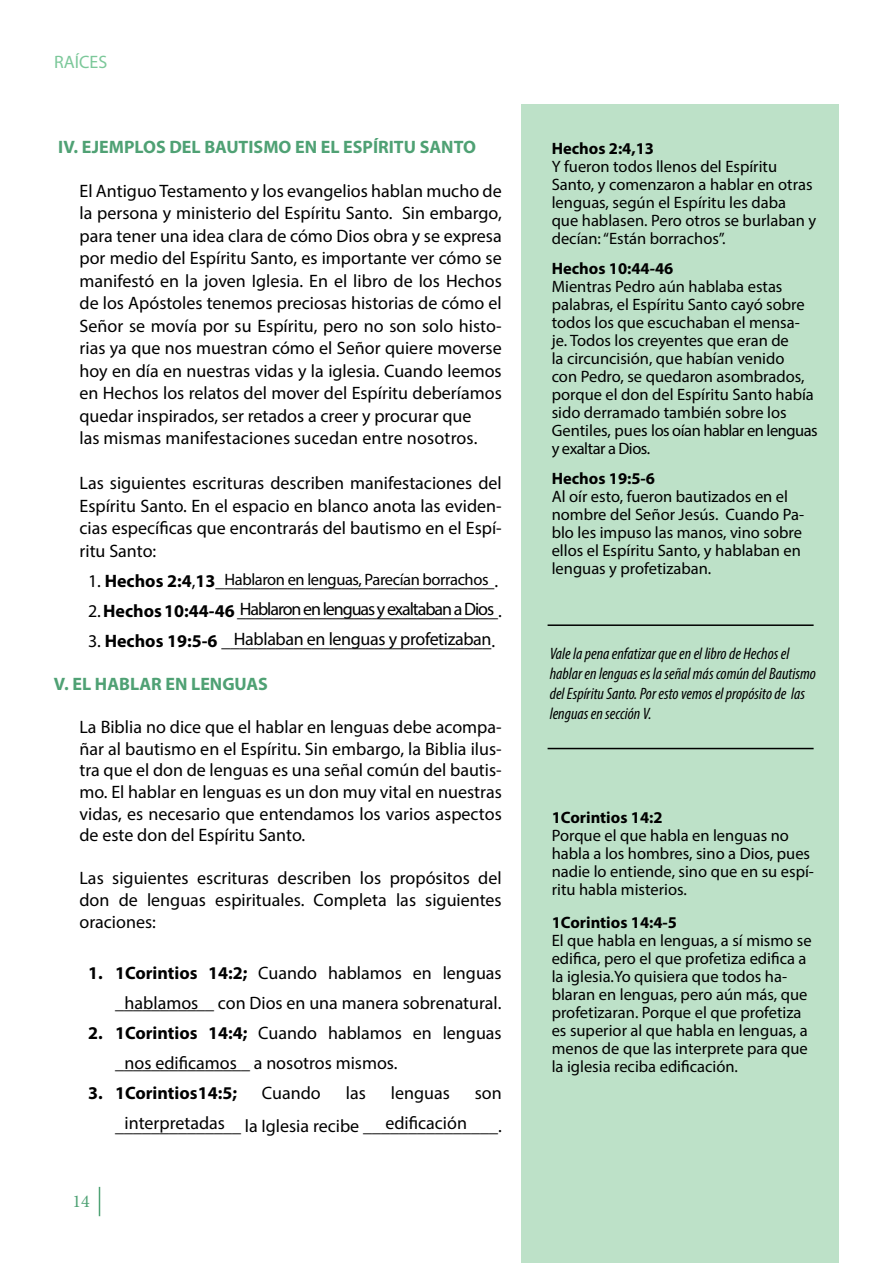
<style>
.page{position:relative;width:893px;height:1263px;background:#fff}
.page>*{position:absolute;margin:0;border:0;box-sizing:border-box;transform-origin:0 0}
.t1{font:18px/22.5px "Myriad Pro";color:#000;text-align:justify}
.t2{font:18px/30px "Myriad Pro";letter-spacing:-.045em;color:#000;text-align:center}
.t3{font:700 18px "Myriad Pro";color:#4fa174}
.t4{font:700 18px "Myriad Pro";color:#000}
.t5{font:18px "Myriad Pro";color:#7cc89a}
.t6{font:18px "Minion Pro";color:#4fa275}
.t7{font:16.5px/18px "Myriad Pro";color:#000}
.t8{font:italic condensed 16.5px/19.8px "Myriad Pro";color:#000}
.t9{font:700 16.5px "Myriad Pro";color:#000}
.t10{font:16.5px "Myriad Pro";letter-spacing:-.025em;color:#000}
.s1{font-weight:700}
</style>
<div class="page">
<svg style="left:99px;top:1187px;width:1px;height:29px"></svg>
<div style="left:522px;top:104px;width:317px;height:1159px;background:#bde1c8"></div>
<hr style="left:548px;top:624px;width:266px;height:2px;background:#000">
<hr style="left:548px;top:748px;width:266px;height:1px;background:#000">
<p class="t5" style="left:54px;top:50px;width:55px">RAÍCES</p>
<p class="t3" style="left:58px;top:135px;width:419px">IV. EJEMPLOS DEL BAUTISMO EN EL ESPÍRITU SANTO</p>
<p class="t1" style="left:80px;top:179px;width:424px;text-align:left">El Antiguo Testamento y los evangelios hablan mucho de la persona y ministerio del Espíritu Santo. Sin embargo, para tener una idea clara de cómo Dios obra y se expresa por medio del Espíritu Santo, es importante ver cómo se manifestó en la joven Iglesia. En el libro de los Hechos de los Apóstoles tenemos preciosas historias de cómo el Señor se movía por su Espíritu, pero no son solo histo&shy;rias ya que nos muestran cómo el Señor quiere moverse hoy en día en nuestras vidas y la iglesia. Cuando leemos en Hechos los relatos del mover del Espíritu deberíamos quedar inspirados, ser retados a creer y procurar que<br>las mismas manifestaciones sucedan entre nosotros.</p>
<p class="t1" style="left:80px;top:472px;width:424px">Las siguientes escrituras describen manifestaciones del Espíritu Santo. En el espacio en blanco anota las eviden&shy;cias específicas que encontrarás del bautismo en el Espí&shy;ritu Santo:</p>
<p class="t1" style="left:88px;top:569px;width:412px">1. <span class="s1">Hechos 2:4</span>,<span class="s1">13</span>_______________________________.</p>
<p class="t1" style="left:88px;top:599px;width:415px">2. <span class="s1">Hechos 10:44-46</span> _____________________________.</p>
<p class="t1" style="left:88px;top:629px;width:409px">3. <span class="s1">Hechos 19:5-6</span> ______________________________.</p>
<p class="t3" style="left:54px;top:672px;width:215px">V. EL HABLAR EN LENGUAS</p>
<p class="t1" style="left:79px;top:716px;width:424px;line-height:21.6px">La Biblia no dice que el hablar en lenguas debe acompa&shy;ñar al bautismo en el Espíritu. Sin embargo, la Biblia ilus&shy;tra que el don de lenguas es una señal común del bautis&shy;mo. El hablar en lenguas es un don muy vital en nuestras vidas, es necesario que entendamos los varios aspectos de este don del Espíritu Santo.</p>
<p class="t1" style="left:79px;top:867px;width:424px;line-height:21.6px">Las siguientes escrituras describen los propósitos del don de lenguas espirituales. Completa las siguientes oraciones:</p>
<p class="t1" style="left:88px;top:958px;width:415px;line-height:30px;text-align:right"><span class="s1">1. 1Corintios 14:2;</span> Cuando hablamos en lenguas ___________ con Dios en una manera sobrenatural.</p>
<p class="t1" style="left:115px;top:1018px;width:388px;line-height:30px;text-indent:-27px"><span class="s1">2. 1Corintios 14:4;</span> Cuando hablamos en lenguas _______________ a nosotros mismos.</p>
<p class="t4" style="left:88px;top:1081px;width:151px">3. 1Corintios14:5;</p>
<p class="t1" style="left:262px;top:1082px;width:60px">Cuando</p>
<p class="t1" style="left:346px;top:1082px;width:22px">las</p>
<p class="t1" style="left:391px;top:1082px;width:61px">lenguas</p>
<p class="t10" style="left:225px;top:569px;width:265px">Hablaron en lenguas, Parecían borrachos</p>
<p class="t2" style="left:234px;top:594px;width:262px">Hablaron en lenguas y exaltaban a Dios<br>Hablaban en lenguas y profetizaban</p>
<p class="t1" style="left:125px;top:991px;width:75px">hablamos</p>
<p class="t1" style="left:125px;top:1051px;width:114px">nos edificamos</p>
<p class="t1" style="left:115px;top:1076px;width:388px;line-height:33px;text-align:right">son<br>______________ la Iglesia recibe _______________.</p>
<p class="t1" style="left:125px;top:1111px;width:102px">interpretadas</p>
<p class="t1" style="left:385px;top:1111px;width:83px">edificación</p>
<p class="t6" style="left:73px;top:1189px;width:19px">14</p>
<p class="t9" style="left:552px;top:137px;width:104px">Hechos 2:4,13</p>
<p class="t7" style="left:552px;top:157px;width:266px">Y fueron todos llenos del Espíritu Santo, y comenzaron a hablar en otras lenguas, según el Espíritu les daba que hablasen. Pero otros se burlaban y decían: “Están borrachos”.</p>
<p class="t9" style="left:552px;top:257px;width:123px">Hechos 10:44-46</p>
<p class="t7" style="left:552px;top:277px;width:268px">Mientras Pedro aún hablaba estas palabras, el Espíritu Santo cayó sobre todos los que escuchaban el mensa&shy;je. Todos los creyentes que eran de<br>la circuncisión, que habían venido<br>con Pedro, se quedaron asombrados, porque el don del Espíritu Santo había sido derramado también sobre los Gentiles, pues los oían hablar en lenguas y exaltar a Dios.</p>
<p class="t9" style="left:552px;top:467px;width:105px">Hechos 19:5-6</p>
<p class="t7" style="left:552px;top:487px;width:254px">Al oír esto, fueron bautizados en el nombre del Señor Jesús. Cuando Pa&shy;blo les impuso las manos, vino sobre ellos el Espíritu Santo, y hablaban en lenguas y profetizaban.</p>
<p class="t8" style="left:550px;top:643px;width:268px">Vale la pena enfatizar que en el libro de Hechos el hablar en lenguas es la señal más común del Bautismo del Espíritu Santo. Por esto vemos el propósito de las lenguas en sección V.</p>
<p class="t9" style="left:552px;top:806px;width:112px">1Corintios 14:2</p>
<p class="t7" style="left:552px;top:826px;width:264px">Porque el que habla en lenguas no habla a los hombres, sino a Dios, pues nadie lo entiende, sino que en su espí&shy;ritu habla misterios.</p>
<p class="t9" style="left:552px;top:911px;width:127px">1Corintios 14:4-5</p>
<p class="t7" style="left:552px;top:931px;width:261px">El que habla en lenguas, a sí mismo se edifica, pero el que profetiza edifica a la iglesia.Yo quisiera que todos ha&shy;blaran en lenguas, pero aún más, que profetizaran. Porque el que profetiza es superior al que habla en lenguas, a menos de que las interprete para que la iglesia reciba edificación.</p>
</div>
